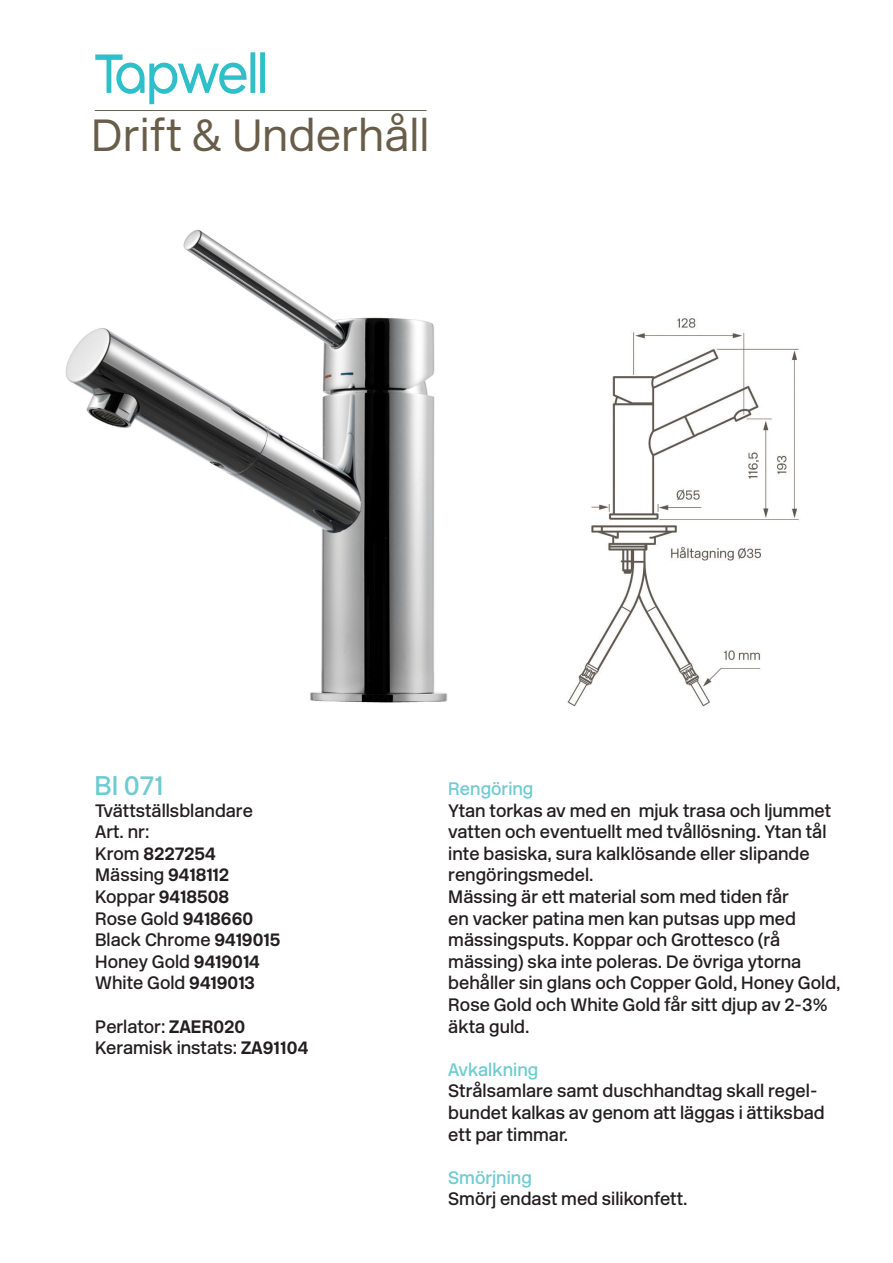
<style>
.page{position:relative;width:893px;height:1263px;background:#fff}
.page>*{position:absolute;margin:0;border:0;box-sizing:border-box;transform-origin:0 0}
.t1{font:300 45px "New Rail Alphabet";color:#685d49}
.t2{font:500 27px "New Rail Alphabet";color:#6fcbd2}
.t3{font:500 18px/21.6px "New Rail Alphabet";color:#231f20}
.t4{font:500 18px "New Rail Alphabet";color:#6fcbd2}
.t5{font:700 18px "New Rail Alphabet";color:#231f20}
.s1{font-weight:500}
.s2{font-weight:700}
</style>
<div class="page">
<img style="left:65px;top:229px;width:383px;height:474px">
<hr style="left:95px;top:110px;width:331px;height:1px;background:#695e4a">
<img style="left:567px;top:318px;width:232px;height:389px">
<svg style="left:95px;top:52px;width:170px;height:52px"></svg>
<p class="t1" style="left:91px;top:105px;width:340px">Drift &amp; Underhåll</p>
<p class="t2" style="left:95px;top:767px;width:71px">BI 071</p>
<p class="t3" style="left:95px;top:799px;width:159px">Tvättställsblandare</p>
<p class="t3" style="left:95px;top:821px;width:56px">Art. nr:</p>
<p class="t5" style="left:95px;top:841px;width:122px"><span class="s1">Krom</span> 8227254</p>
<p class="t3" style="left:95px;top:864px;width:135px">Mässing <span class="s2">9418112</span></p>
<p class="t5" style="left:95px;top:885px;width:135px"><span class="s1">Koppar</span> 9418508</p>
<p class="t3" style="left:95px;top:907px;width:159px">Rose Gold <span class="s2">9418660</span></p>
<p class="t3" style="left:95px;top:929px;width:187px">Black Chrome <span class="s2">9419015</span></p>
<p class="t3" style="left:95px;top:950px;width:166px">Honey Gold <span class="s2">9419014</span></p>
<p class="t3" style="left:95px;top:972px;width:161px">White Gold <span class="s2">9419013</span></p>
<p class="t3" style="left:95px;top:1015px;width:151px">Perlator: <span class="s2">ZAER020</span></p>
<p class="t3" style="left:95px;top:1037px;width:215px">Keramisk instats: <span class="s2">ZA91104</span></p>
<p class="t4" style="left:448px;top:777px;width:87px">Rengöring</p>
<p class="t3" style="left:448px;top:799px;width:384px">Ytan torkas av med en mjuk trasa och ljummet</p>
<p class="t3" style="left:448px;top:821px;width:380px">vatten och eventuellt med tvållösning. Ytan tål</p>
<p class="t3" style="left:448px;top:842px;width:363px">inte basiska, sura kalklösande eller slipande</p>
<p class="t3" style="left:448px;top:864px;width:147px">rengöringsmedel.</p>
<p class="t3" style="left:448px;top:886px;width:394px">Mässing är ett material som med tiden får<br>en vacker patina men kan putsas upp med mässingsputs. Koppar och Grottesco (rå mässing) ska inte poleras. De övriga ytorna behåller sin glans och Copper Gold, Honey Gold, Rose Gold och White Gold får sitt djup av 2-3% äkta guld.</p>
<p class="t4" style="left:448px;top:1057px;width:92px">Avkalkning</p>
<p class="t3" style="left:448px;top:1080px;width:378px">Strålsamlare samt duschhandtag skall regel&shy;bundet kalkas av genom att läggas i ättiksbad ett par timmar.</p>
<p class="t4" style="left:448px;top:1165px;width:85px">Smörjning</p>
<p class="t3" style="left:448px;top:1188px;width:241px">Smörj endast med silikonfett.</p>
</div>
